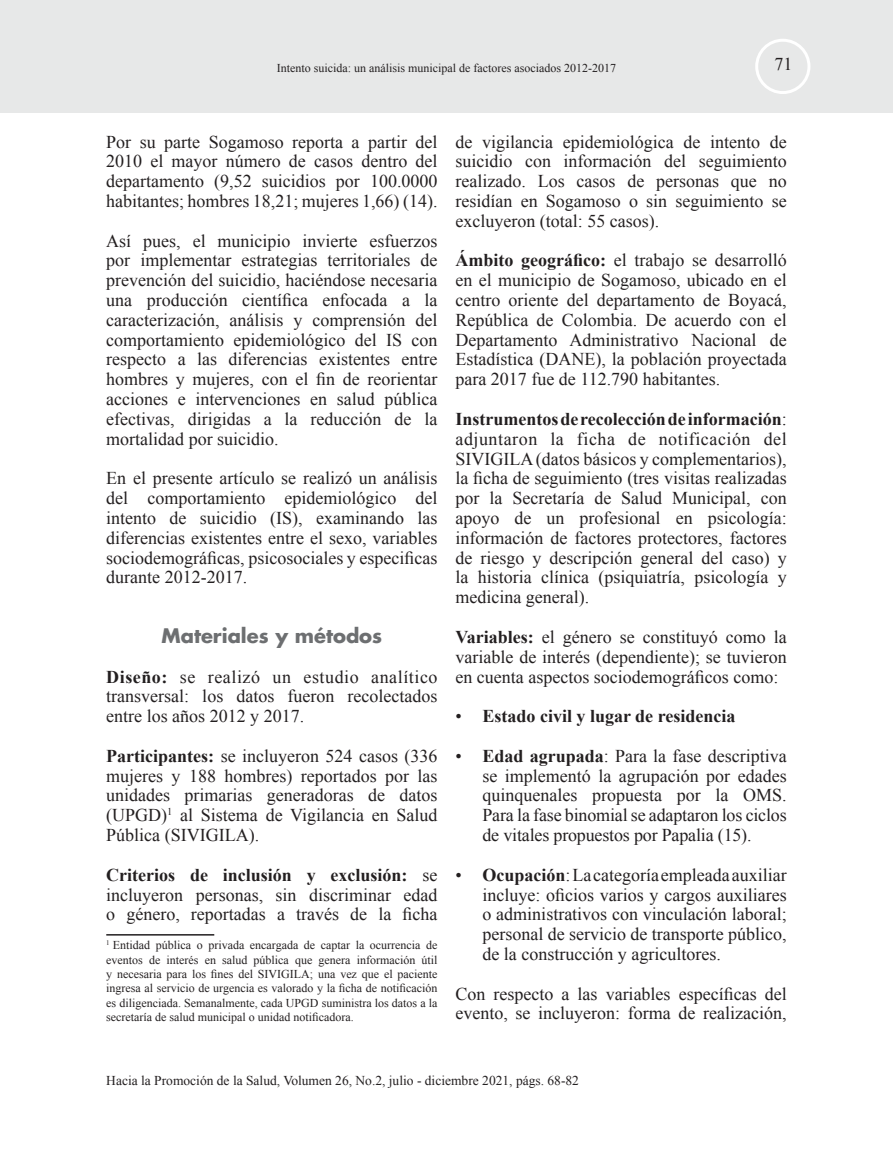
<style>
.page{position:relative;width:893px;height:1149px;background:#fff}
.page>*{position:absolute;margin:0;border:0;box-sizing:border-box;transform-origin:0 0}
.t1{font:700 19.5px "Futura LT";color:#6d6f71}
.t2{font:18px/19.8px "Times New Roman";color:#231f20;text-align:justify}
.t3{font:700 18px "Times New Roman";color:#231f20}
.t4{font:13.5px "Times New Roman";color:#231f20}
.t5{font:12px/14.4px "Times New Roman";color:#231f20;text-align:justify}
.s1{font-weight:700}
.s2{font-weight:400}
</style>
<div class="page">
<div style="left:0;top:0;width:893px;height:113px;background:#e7e8e8"></div>
<div style="left:755px;top:39px;width:55px;height:55px;border:3px solid #fff;border-radius:50%"></div>
<hr style="left:106px;top:933px;width:108px;height:2px;background:#231f20">
<p class="t5" style="left:277px;top:61px;width:341px">Intento suicida: un análisis municipal de factores asociados 2012-2017</p>
<p class="t2" style="left:774px;top:54px;width:19px">71</p>
<p class="t2" style="left:106px;top:131px;width:333px">Por su parte Sogamoso reporta a partir del 2010 el mayor número de casos dentro del departamento (9,52 suicidios por 100.0000 habitantes; hombres 18,21; mujeres 1,66) (14).</p>
<p class="t2" style="left:106px;top:230px;width:333px">Así pues, el municipio invierte esfuerzos por implementar estrategias territoriales de prevención del suicidio, haciéndose necesaria una producción científica enfocada a la caracterización, análisis y comprensión del comportamiento epidemiológico del IS con respecto a las diferencias existentes entre hombres y mujeres, con el fin de reorientar acciones e intervenciones en salud pública efectivas, dirigidas a la reducción de la mortalidad por suicidio.</p>
<p class="t2" style="left:106px;top:468px;width:333px">En el presente artículo se realizó un análisis del comportamiento epidemiológico del intento de suicidio (IS), examinando las diferencias existentes entre el sexo, variables sociodemográficas, psicosociales y especificas durante 2012-2017.</p>
<p class="t1" style="left:162px;top:622px;width:222px">Materiales y métodos</p>
<p class="t2" style="left:106px;top:666px;width:333px"><span class="s1">Diseño:</span> se realizó un estudio analítico transversal: los datos fueron recolectados entre los años 2012 y 2017.</p>
<p class="t2" style="left:106px;top:745px;width:333px"><span class="s1">Participantes:</span> se incluyeron 524 casos (336 mujeres y 188 hombres) reportados por las unidades primarias generadoras de datos (UPGD)<sup>1</sup> al Sistema de Vigilancia en Salud Pública (SIVIGILA).</p>
<p class="t2" style="left:106px;top:864px;width:333px"><span class="s1">Criterios de inclusión y exclusión:</span> se incluyeron personas, sin discriminar edad o género, reportadas a través de la ficha</p>
<p class="t5" style="left:106px;top:937px;width:333px"><sup>1</sup> Entidad pública o privada encargada de captar la ocurrencia de eventos de interés en salud pública que genera información útil y necesaria para los fines del SIVIGILA; una vez que el paciente ingresa al servicio de urgencia es valorado y la ficha de notificación es diligenciada. Semanalmente, cada UPGD suministra los datos a la secretaría de salud municipal o unidad notificadora.</p>
<p class="t2" style="left:455px;top:131px;width:333px">de vigilancia epidemiológica de intento de suicidio con información del seguimiento realizado. Los casos de personas que no residían en Sogamoso o sin seguimiento se excluyeron (total: 55 casos).</p>
<p class="t2" style="left:455px;top:250px;width:333px"><span class="s1">Ámbito geográfico:</span> el trabajo se desarrolló en el municipio de Sogamoso, ubicado en el centro oriente del departamento de Boyacá, República de Colombia. De acuerdo con el Departamento Administrativo Nacional de Estadística (DANE), la población proyectada para 2017 fue de 112.790 habitantes.</p>
<p class="t2" style="left:455px;top:408px;width:333px"><span class="s1">Instrumentos de recolección de información</span>: adjuntaron la ficha de notificación del SIVIGILA (datos básicos y complementarios), la ficha de seguimiento (tres visitas realizadas por la Secretaría de Salud Municipal, con apoyo de un profesional en psicología: información de factores protectores, factores de riesgo y descripción general del caso) y la historia clínica (psiquiatría, psicología y medicina general).</p>
<p class="t2" style="left:455px;top:626px;width:333px"><span class="s1">Variables:</span> el género se constituyó como la variable de interés (dependiente); se tuvieron en cuenta aspectos sociodemográficos como:</p>
<p class="t3" style="left:455px;top:703px;width:281px"><span class="s2">•</span> Estado civil y lugar de residencia</p>
<p class="t2" style="left:482px;top:745px;width:306px;text-indent:-27px">• <span class="s1">Edad agrupada</span>: Para la fase descriptiva se implementó la agrupación por edades quinquenales propuesta por la OMS.<br>Para la fase binomial se adaptaron los ciclos de vitales propuestos por Papalia (15).</p>
<p class="t2" style="left:482px;top:864px;width:306px;text-indent:-27px">• <span class="s1">Ocupación</span>: La categoría empleada auxiliar incluye: oficios varios y cargos auxiliares o administrativos con vinculación laboral; personal de servicio de transporte público, de la construcción y agricultores.</p>
<p class="t2" style="left:455px;top:983px;width:333px">Con respecto a las variables específicas del evento, se incluyeron: forma de realización,</p>
<p class="t4" style="left:106px;top:1071px;width:474px">Hacia la Promoción de la Salud, Volumen 26, No.2, julio - diciembre 2021, págs. 68-82</p>
</div>
